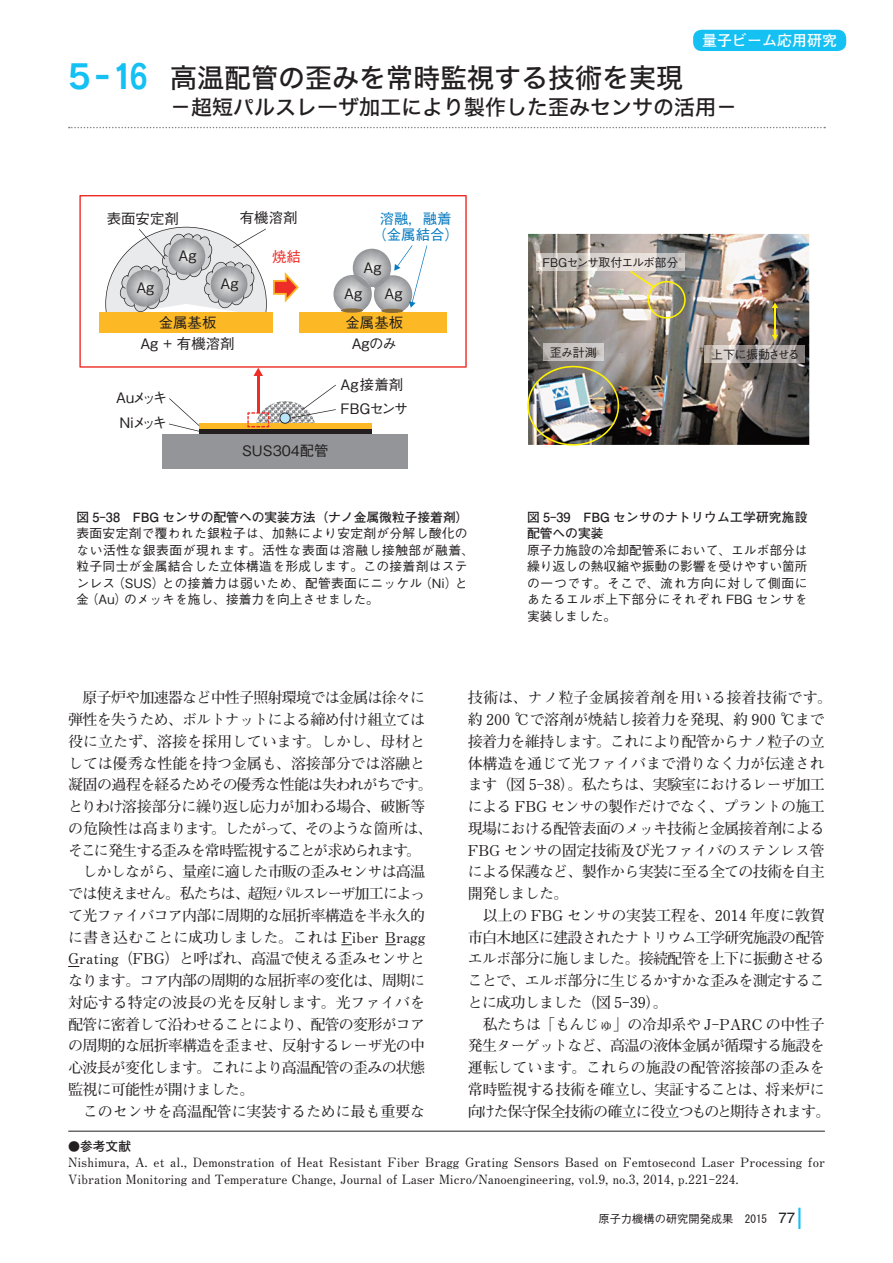
<style>
.page{position:relative;width:893px;height:1263px;background:#fff}
.page>*{position:absolute;margin:0;border:0;box-sizing:border-box;transform-origin:0 0}
.t1{font:27px "Hiragino Kaku W5 90 msp RKSJ H";color:#231f20}
.t2{font:21px "Hiragino Kaku W5 90 msp RKSJ H";color:#231f20}
.t3{font:700 15px/21.8px "Futo Min A101 Pro";letter-spacing:-.05em;color:#231f20}
.t4{font:700 15px "Futo Go B101 Pro";color:#fff}
.t5{font:14.4px/28.3px "Gothic BBB Pro Medium 90 msp RKSJ H";color:#231f20;text-align:right}
.t6{font:14.4px/15.3px "Gothic BBB Pro Medium 90 msp RKSJ H";color:#057ac0;text-align:center}
.t7{font:14.4px "Gothic BBB Pro Medium 90 msp RKSJ H";color:#ee2d28}
.t8{font:500 12.75px/16.5px "Gothic BBB Pro";letter-spacing:.025em;color:#231f20}
.t9{font:700 12.75px/16.5px "Futo Min A101 Pro";letter-spacing:.005em;color:#231f20}
.t10{font:700 12.75px "Futo Go B101 Pro";color:#231f20}
.t11{font:700 12.75px/16.5px "Futo Go B101 Pro";letter-spacing:.02em;color:#231f20}
.t12{font:12px "Gothic BBB Pro Medium 90 msp RKSJ H";letter-spacing:-.07em;color:#231f20}
.t13{font:12px "Gothic BBB Pro Medium 90 msp RKSJ H";letter-spacing:-.05em;color:#231f20}
.t14{font:500 11.25px "Gothic BBB Pro";color:#231f20}
.s1{font-family:"Rodin Pro B";font-size:33px;color:#15c0f2}
.s2{font-size:12px}
.s3{font-family:"MS Gothic";font-weight:400}
.s4{font-family:"Helvetica LT Std";font-weight:400;font-size:15px}
</style>
<div class="page">
<hr style="left:798px;top:1208px;width:2px;height:21px;background:#15c0f2">
<svg style="left:69px;top:127px;width:756px;height:1px"></svg>
<hr style="left:68px;top:1131px;width:757px;height:1px;background:#231f20">
<svg style="left:79px;top:195px;width:388px;height:173px"></svg>
<svg style="left:381px;top:309px;width:22px;height:4px"></svg>
<div style="left:341px;top:308px;width:22px;height:5px;background:#876a3a;border-radius:50%"></div>
<svg style="left:353px;top:245px;width:74px;height:63px"></svg>
<div style="left:163px;top:434px;width:245px;height:34px;background:#939598"></div>
<div style="left:199px;top:428px;width:173px;height:6px;background:#231f20"></div>
<div style="left:199px;top:423px;width:173px;height:5px;background:#fcb825"></div>
<svg style="left:169px;top:398px;width:30px;height:34px"></svg>
<svg style="left:247px;top:385px;width:89px;height:44px"></svg>
<hr style="left:257px;top:375px;width:3px;height:38px;background:#ee2d28">
<svg style="left:253px;top:368px;width:10px;height:8px"></svg>
<img style="left:528px;top:234px;width:281px;height:211px">
<img style="left:527px;top:366px;width:92px;height:80px">
<img style="left:536px;top:254px;width:149px;height:17px">
<img style="left:630px;top:271px;width:56px;height:48px">
<hr style="left:774px;top:307px;width:2px;height:29px;background:#fff101">
<svg style="left:772px;top:302px;width:6px;height:6px"></svg>
<svg style="left:772px;top:335px;width:6px;height:5px"></svg>
<img style="left:705px;top:346px;width:100px;height:17px">
<img style="left:543px;top:343px;width:60px;height:17px">
<div style="left:693px;top:30px;width:153px;height:21px;background:#15c0f2;border-radius:9px"></div>
<p class="t4" style="left:702px;top:28px;width:137px">量子ビーム応用研究</p>
<h1 class="t1" style="left:68px;top:64px;width:617px"><span class="s1">5-16</span> 高温配管の歪みを常時監視する技術を実現</h1>
<h2 class="t2" style="left:170px;top:97px;width:568px">－超短パルスレーザ加工により製作した歪みセンサの活用－</h2>
<p class="t5" style="left:107px;top:202px;width:73px">表面安定剤</p>
<p class="t5" style="left:240px;top:202px;width:59px">有機溶剤</p>
<p class="t6" style="left:372px;top:210px;width:88px">溶融，融着（金属結合）</p>
<p class="t5" style="left:178px;top:240px;width:19px">Ag</p>
<p class="t5" style="left:136px;top:272px;width:19px">Ag</p>
<p class="t5" style="left:221px;top:268px;width:19px">Ag</p>
<p class="t5" style="left:159px;top:306px;width:59px">金属基板</p>
<p class="t7" style="left:272px;top:245px;width:30px">焼結</p>
<p class="t5" style="left:363px;top:251px;width:19px">Ag</p>
<p class="t5" style="left:346px;top:278px;width:59px">Ag<br>金属基板</p>
<p class="t5" style="left:344px;top:277px;width:19px">Ag</p>
<p class="t5" style="left:140px;top:327px;width:96px">Ag + 有機溶剤</p>
<p class="t5" style="left:352px;top:327px;width:47px">Agのみ</p>
<p class="t5" style="left:116px;top:382px;width:52px">Auメッキ</p>
<p class="t5" style="left:119px;top:407px;width:49px">N iメッキ</p>
<p class="t5" style="left:242px;top:435px;width:88px">SUS304配管</p>
<p class="t5" style="left:341px;top:371px;width:69px;line-height:24.3px;text-align:left">Ag接着剤<br>FBGセンサ</p>
<p class="t10" style="left:77px;top:506px;width:393px">図 5-38　FBG センサの配管への実装方法（ナノ金属微粒子接着剤）</p>
<p class="t8" style="left:76px;top:523px;width:399px">表面安定剤で覆われた銀粒子は、加熱により安定剤が分解し酸化のない活性な銀表面が現れます。活性な表面は溶融し接触部が融着、粒子同士が金属結合した立体構造を形成します。この接着剤はステンレス（SUS）との接着力は弱いため、配管表面にニッケル（Ni）と金（Au）のメッキを施し、接着力を向上させました。</p>
<p class="t12" style="left:542px;top:253px;width:137px">FBGセンサ取付エルボ部分</p>
<p class="t13" style="left:550px;top:342px;width:48px">歪み計測</p>
<p class="t13" style="left:711px;top:345px;width:90px">上下に振動させる</p>
<p class="t11" style="left:527px;top:507px;width:282px">図 5-39　FBG センサのナトリウム工学研究施設配管への実装</p>
<p class="t8" style="left:527px;top:540px;width:282px;text-align:justify">原子力施設の冷却配管系において、エルボ部分は繰り返しの熱収縮や振動の影響を受けやすい箇所の一つです。そこで、流れ方向に対して側面にあたるエルボ上下部分にそれぞれ FBG センサを実装しました。</p>
<p class="t3" style="left:68px;top:685px;width:366px">　原子炉や加速器など中性子照射環境では金属は徐々に弾性を失うため、ボルトナットによる締め付け組立ては役に立たず、溶接を採用しています。しかし、母材としては優秀な性能を持つ金属も、溶接部分では溶融と凝固の過程を経るためその優秀な性能は失われがちです。とりわけ溶接部分に繰り返し応力が加わる場合、破断等の危険性は高まります。したがって、そのような箇所は、そこに発生する歪みを常時監視することが求められます。　しかしながら、量産に適した市販の歪みセンサは高温では使えません。私たちは、超短パルスレーザ加工によって光ファイバコア内部に周期的な屈折率構造を半永久的に書き込むことに成功しました。これは Fiber Bragg<br>Grating（FBG）と呼ばれ、高温で使える歪みセンサとなります。コア内部の周期的な屈折率の変化は、周期に対応する特定の波長の光を反射します。光ファイバを配管に密着して沿わせることにより、配管の変形がコアの周期的な屈折率構造を歪ませ、反射するレーザ光の中心波長が変化します。これにより高温配管の歪みの状態監視に可能性が開けました。<br>　このセンサを高温配管に実装するために最も重要な</p>
<p class="t3" style="left:468px;top:685px;width:366px">技術は、ナノ粒子金属接着剤を用いる接着技術です。約 200 ℃で溶剤が焼結し接着力を発現、約 900 ℃まで接着力を維持します。これにより配管からナノ粒子の立体構造を通じて光ファイバまで滑りなく力が伝達されます（図 5-38）。私たちは、実験室におけるレーザ加工による FBG センサの製作だけでなく、プラントの施工現場における配管表面のメッキ技術と金属接着剤による<br>FBG センサの固定技術及び光ファイバのステンレス管による保護など、製作から実装に至る全ての技術を自主開発しました。<br>　以上の FBG センサの実装工程を、2014 年度に敦賀市白木地区に建設されたナトリウム工学研究施設の配管エルボ部分に施しました。接続配管を上下に振動させることで、エルボ部分に生じるかすかな歪みを測定することに成功しました（図 5-39）。<br>　私たちは「もんじゅ」の冷却系や J-PARC の中性子発生ターゲットなど、高温の液体金属が循環する施設を運転しています。これらの施設の配管溶接部の歪みを常時監視する技術を確立し、実証することは、将来炉に向けた保守保全技術の確立に役立つものと期待されます。</p>
<p class="t10" style="left:68px;top:1136px;width:64px"><span class="s2">●</span>参考文献</p>
<p class="t9" style="left:68px;top:1153px;width:758px">Nishimura, A. et al., Demonstration of Heat Resistant Fiber Bragg Grating Sensors Based on Femtosecond Laser Processing for<br>Vibration Monitoring and Temperature Change, Journal of Laser Micro/Nanoengineering, vol.9, no.3, 2014, p.221-224.</p>
<p class="t14" style="left:598px;top:1209px;width:198px">原子力機構の研究開発成果 <span class="s3">2015</span> <span class="s4">77</span></p>
</div>
